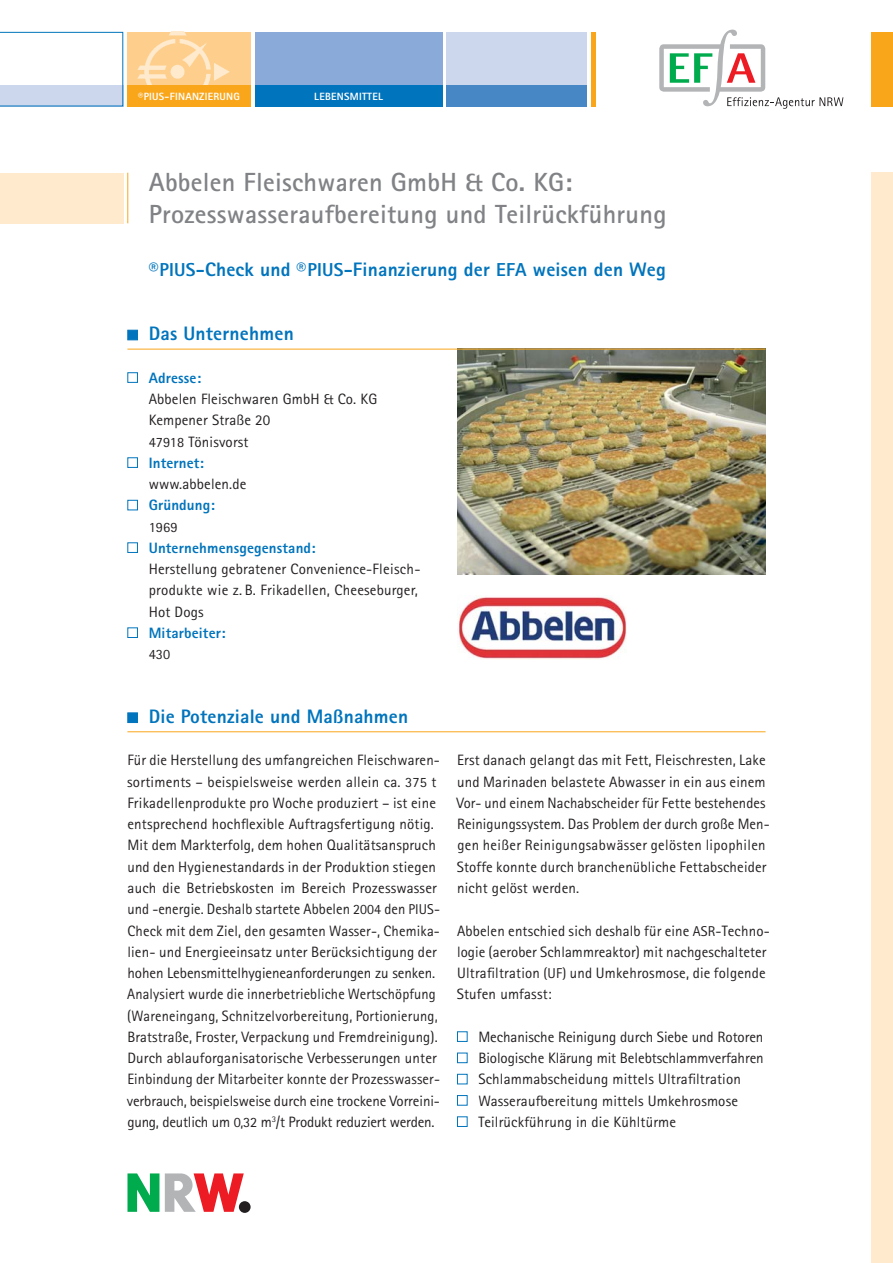
<style>
.page{position:relative;width:893px;height:1263px;background:#fff}
.page>*{position:absolute;margin:0;border:0;box-sizing:border-box;transform-origin:0 0}
.t1{font:700 26.25px/31.8px "Rotis Sans Serif";letter-spacing:.01em;color:#808285}
.t2{font:800 19.5px "Rotis Sans Serif";letter-spacing:.01em;color:#0074bc}
.t3{font:15px/21.3px "Rotis Sans Serif";letter-spacing:.01em;color:#231f20}
.t4{font:800 15px "Rotis Sans Serif";letter-spacing:.01em;color:#0074bc}
.t5{font:14.25px "Rotis Sans Serif";letter-spacing:.01em;color:#231f20}
.t6{font:800 10.5px "Rotis Sans Serif";letter-spacing:.025em;color:#fff}
.s1{font-size:18.75px}
.s2{font-size:14.25px}
.s3{font-weight:800;color:#0074bc}
</style>
<div class="page">
<div style="left:446px;top:32px;width:141px;height:74px;background:#ccd7ee"></div>
<div style="left:871px;top:32px;width:21px;height:74px;background:#faa61a"></div>
<div style="left:255px;top:32px;width:187px;height:74px;background:#8aaad9"></div>
<div style="left:871px;top:173px;width:21px;height:1090px;background:#ffeacd"></div>
<svg style="left:0;top:32px;width:123px;height:74px"></svg>
<hr style="left:591px;top:32px;width:4px;height:74px;background:#faa61a">
<div style="left:446px;top:85px;width:141px;height:21px;background:#4887c6"></div>
<div style="left:239px;top:1201px;width:11px;height:12px;background:#231f20;border-radius:50%"></div>
<svg style="left:127px;top:1173px;width:32px;height:39px"></svg>
<svg style="left:165px;top:1173px;width:79px;height:39px"></svg>
<svg style="left:659px;top:30px;width:184px;height:79px"></svg>
<div style="left:127px;top:32px;width:124px;height:74px;background:#fecf8c"></div>
<img style="left:138px;top:32px;width:91px;height:53px">
<div style="left:127px;top:85px;width:124px;height:21px;background:#faa61a"></div>
<div style="left:255px;top:85px;width:187px;height:21px;background:#0074bc"></div>
<img style="left:457px;top:350px;width:308px;height:224px">
<div style="left:0;top:173px;width:123px;height:50px;background:#ffeacd"></div>
<hr style="left:127px;top:173px;width:1px;height:50px;background:#faa61a">
<div style="left:127px;top:372px;width:11px;height:11px;border:1px solid #0074bc"></div>
<div style="left:127px;top:457px;width:11px;height:11px;border:1px solid #0074bc"></div>
<div style="left:127px;top:500px;width:11px;height:10px;border:1px solid #0074bc"></div>
<div style="left:127px;top:542px;width:11px;height:11px;border:1px solid #0074bc"></div>
<div style="left:127px;top:627px;width:11px;height:11px;border:1px solid #0074bc"></div>
<div style="left:128px;top:330px;width:9px;height:10px;background:#0074bc"></div>
<div style="left:127px;top:330px;width:11px;height:10px;border:1px solid #0074bc"></div>
<div style="left:128px;top:713px;width:9px;height:10px;background:#0074bc"></div>
<div style="left:127px;top:713px;width:11px;height:10px;border:1px solid #0074bc"></div>
<hr style="left:127px;top:731px;width:638px;height:1px;background:#faa61a">
<div style="left:457px;top:1031px;width:10px;height:11px;border:1px solid #0074bc"></div>
<div style="left:457px;top:1053px;width:10px;height:10px;border:1px solid #0074bc"></div>
<div style="left:457px;top:1074px;width:10px;height:10px;border:1px solid #0074bc"></div>
<div style="left:457px;top:1095px;width:10px;height:11px;border:1px solid #0074bc"></div>
<div style="left:457px;top:1116px;width:10px;height:11px;border:1px solid #0074bc"></div>
<img style="left:457px;top:597px;width:169px;height:62px">
<hr style="left:127px;top:349px;width:638px;height:1px;background:#faa61a">
<p class="t6" style="left:138px;top:93px;width:103px">®PIUS-FINANZIERUNG</p>
<p class="t6" style="left:314px;top:93px;width:70px">LEBENSMITTEL</p>
<h1 class="t1" style="left:149px;top:169px;width:519px">Abbelen Fleischwaren GmbH &amp; Co. KG:<br>Prozesswasseraufbereitung und Teilrückführung</h1>
<h2 class="t2" style="left:149px;top:263px;width:518px">®<span class="s1">PIUS</span>-Check und ®<span class="s1">PIUS</span>-Finanzierung der <span class="s1">EFA</span> weisen den Weg</h2>
<h2 class="t2" style="left:149px;top:327px;width:147px">Das Unternehmen</h2>
<p class="t4" style="left:149px;top:372px;width:54px">Adresse:</p>
<p class="t3" style="left:149px;top:390px;width:230px">Abbelen Fleischwaren GmbH &amp; Co. KG<br>Kempener Straße 20<br><span class="s2">47918</span> Tönisvorst<br><span class="s3">Internet:</span></p>
<p class="t3" style="left:149px;top:475px;width:99px">www.abbelen.de</p>
<p class="t4" style="left:149px;top:500px;width:68px">Gründung:</p>
<p class="t5" style="left:149px;top:522px;width:30px">1969</p>
<p class="t4" style="left:149px;top:542px;width:168px">Unternehmensgegenstand:</p>
<p class="t3" style="left:149px;top:560px;width:273px">Herstellung gebratener Convenience-Fleisch&shy;produkte wie z. B. Frikadellen, Cheeseburger,<br>Hot Dogs</p>
<p class="t4" style="left:149px;top:628px;width:78px">Mitarbeiter:</p>
<p class="t5" style="left:149px;top:649px;width:23px">430</p>
<h2 class="t2" style="left:149px;top:709px;width:261px">Die Potenziale und Maßnahmen</h2>
<p class="t3" style="left:127px;top:751px;width:315px">Für die Herstellung des umfangreichen Fleischwaren&shy;sortiments – beispielsweise werden allein ca. <span class="s2">375</span> t Frikadellenprodukte pro Woche produziert – ist eine entsprechend hochflexible Auftragsfertigung nötig.<br>Mit dem Markterfolg, dem hohen Qualitätsanspruch und den Hygienestandards in der Produktion stiegen auch die Betriebskosten im Bereich Prozesswasser und -energie. Deshalb startete Abbelen <span class="s2">2004</span> den <span class="s2">PIUS</span>-Check mit dem Ziel, den gesamten Wasser-, Chemika&shy;lien- und Energieeinsatz unter Berücksichtigung der hohen Lebensmittelhygieneanforderungen zu senken.<br>Analysiert wurde die innerbetriebliche Wertschöpfung (Wareneingang, Schnitzelvorbereitung, Portionierung, Bratstraße, Froster, Verpackung und Fremdreinigung).<br>Durch ablauforganisatorische Verbesserungen unter Einbindung der Mitarbeiter konnte der Prozesswasser&shy;verbrauch, beispielsweise durch eine trockene Vorrei ni&shy;gung, deutlich um <span class="s2">0,32</span> m<sup>3</sup>/t Produkt reduziert werden.</p>
<p class="t3" style="left:456px;top:751px;width:315px">Erst danach gelangt das mit Fett, Fleischresten, Lake und Marinaden belastete Abwasser in ein aus einem Vor- und einem Nachabscheider für Fette bestehendes Reinigungssystem. Das Problem der durch große Men&shy;gen heißer Reinigungsabwässer gelösten lipophilen Stoffe konnte durch branchenübliche Fettabscheider nicht gelöst werden.</p>
<p class="t3" style="left:456px;top:921px;width:314px">Abbelen entschied sich deshalb für eine <span class="s2">ASR</span>-Techno&shy;logie (aerober Schlammreaktor) mit nachgeschalteter Ultrafiltration <span class="s2">(UF)</span> und Umkehrosmose, die folgende Stufen umfasst:</p>
<p class="t3" style="left:478px;top:1028px;width:287px">Mechanische Reinigung durch Siebe und Rotoren Biologische Klärung mit Belebtschlammverfahren Schlammabscheidung mittels Ultrafiltration Wasseraufbereitung mittels Umkehrosmose Teilrückführung in die Kühltürme</p>
</div>
